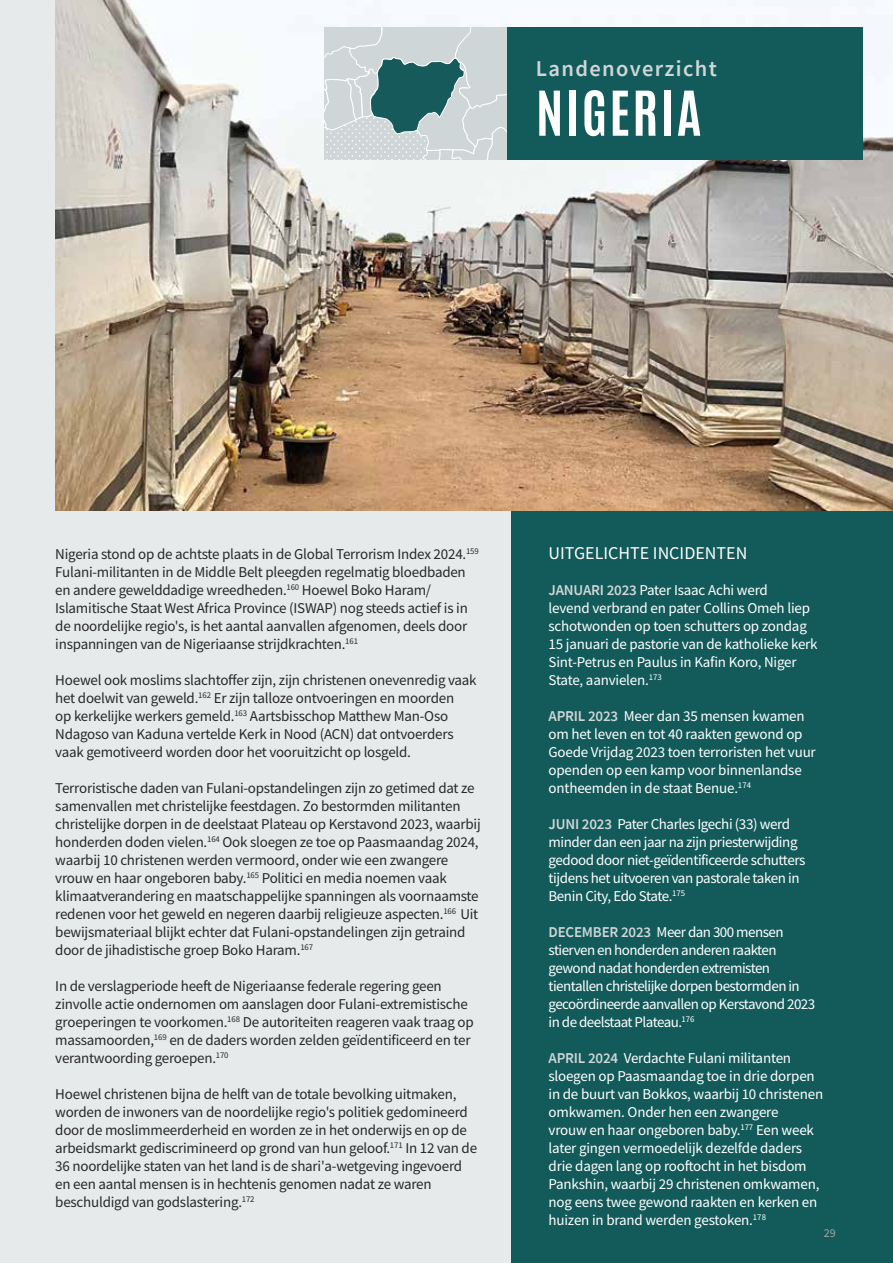
<style>
.page{position:relative;width:893px;height:1263px;background:#fff}
.page>*{position:absolute;margin:0;border:0;box-sizing:border-box;transform-origin:0 0}
.t1{font:700 52.5px "Antonio";letter-spacing:.04em;color:#fff}
.t2{font:600 22.5px "Source Sans Pro";letter-spacing:.06em;color:#cfd6d7}
.t3{font:18px "Source Sans Pro";color:#fff}
.t4{font:15px/18px "Source Sans Pro";letter-spacing:-.015em;color:#282827}
.t5{font:15px/18px "Source Sans Pro";letter-spacing:-.015em;color:#fff}
.t6{font:15px/18px "Source Sans Pro";letter-spacing:-.035em;color:#fff}
.t7{font:12px "Source Sans Pro";color:#a8a8a7}
.s1{font-weight:600;color:#cfd6d7}
</style>
<div class="page">
<div style="left:0;top:0;width:516px;height:1263px;background:#e7eaeb"></div>
<div style="left:511px;top:0;width:382px;height:1263px;background:#135a5b"></div>
<img style="left:55px;top:0;width:838px;height:510px">
<div style="left:506px;top:28px;width:357px;height:132px;background:#135a5b"></div>
<svg style="left:325px;top:28px;width:181px;height:132px;background:#aec0c1"></svg>
<h2 class="t2" style="left:536px;top:53px;width:182px">Landenoverzicht</h2>
<h1 class="t1" style="left:536px;top:74px;width:167px">NIGERIA</h1>
<p class="t4" style="left:55px;top:545px;width:425px">Nigeria stond op de achtste plaats in de Global Terrorism Index 2024.<sup>159<br></sup>Fulani-militanten in de Middle Belt pleegden regelmatig bloedbaden en andere gewelddadige wreedheden.<sup>160</sup> Hoewel Boko Haram/ Islamitische Staat West Africa Province (ISWAP) nog steeds actief is in de noordelijke regio's, is het aantal aanvallen afgenomen, deels door inspanningen van de Nigeriaanse strijdkrachten.<sup>161</sup></p>
<p class="t4" style="left:55px;top:671px;width:423px">Hoewel ook moslims slachtoffer zijn, zijn christenen onevenredig vaak het doelwit van geweld.<sup>162</sup> Er zijn talloze ontvoeringen en moorden<br>op kerkelijke werkers gemeld.<sup>163</sup> Aartsbisschop Matthew Man-Oso Ndagoso van Kaduna vertelde Kerk in Nood (ACN) dat ontvoerders vaak gemotiveerd worden door het vooruitzicht op losgeld.</p>
<p class="t4" style="left:55px;top:779px;width:427px">Terroristische daden van Fulani-opstandelingen zijn zo getimed dat ze samenvallen met christelijke feestdagen. Zo bestormden militanten christelijke dorpen in de deelstaat Plateau op Kerstavond 2023, waarbij honderden doden vielen.<sup>164</sup> Ook sloegen ze toe op Paasmaandag 2024, waarbij 10 christenen werden vermoord, onder wie een zwangere vrouw en haar ongeboren baby.<sup>165</sup> Politici en media noemen vaak klimaatverandering en maatschappelijke spanningen als voornaamste redenen voor het geweld en negeren daarbij religieuze aspecten.<sup>166</sup> Uit bewijsmateriaal blijkt echter dat Fulani-opstandelingen zijn getraind door de jihadistische groep Boko Haram.<sup>167</sup></p>
<p class="t4" style="left:55px;top:977px;width:420px">In de verslagperiode heeft de Nigeriaanse federale regering geen zinvolle actie ondernomen om aanslagen door Fulani-extremistische groeperingen te voorkomen.<sup>168</sup> De autoriteiten reageren vaak traag op massamoorden,<sup>169</sup> en de daders worden zelden geïdentificeerd en ter verantwoording geroepen.<sup>170</sup></p>
<p class="t4" style="left:55px;top:1085px;width:423px">Hoewel christenen bijna de helft van de totale bevolking uitmaken, worden de inwoners van de noordelijke regio's politiek gedomineerd door de moslimmeerderheid en worden ze in het onderwijs en op de arbeidsmarkt gediscrimineerd op grond van hun geloof.<sup>171</sup> In 12 van de 36 noordelijke staten van het land is de shari'a-wetgeving ingevoerd en een aantal mensen is in hechtenis genomen nadat ze waren beschuldigd van godslastering.<sup>172</sup></p>
<p class="t3" style="left:549px;top:542px;width:200px">UITGELICHTE INCIDENTEN</p>
<p class="t5" style="left:549px;top:581px;width:271px"><span class="s1">JANUARI 2023</span> Pater Isaac Achi werd<br>levend verbrand en pater Collins Omeh liep schotwonden op toen schutters op zondag 15 januari de pastorie van de katholieke kerk Sint-Petrus en Paulus in Kafin Koro, Niger State, aanvielen.<sup>173</sup></p>
<p class="t5" style="left:549px;top:707px;width:269px"><span class="s1">APRIL 2023</span> Meer dan 35 mensen kwamen om het leven en tot 40 raakten gewond op Goede Vrijdag 2023 toen terroristen het vuur openden op een kamp voor binnenlandse ontheemden in de staat Benue.<sup>174</sup></p>
<p class="t5" style="left:549px;top:815px;width:258px"><span class="s1">JUNI 2023</span> Pater Charles Igechi (33) werd minder dan een jaar na zijn priesterwijding gedood door niet-geïdentificeerde schutters tijdens het uitvoeren van pastorale taken in Benin City, Edo State.<sup>175</sup></p>
<p class="t6" style="left:549px;top:923px;width:268px"><span class="s1">DECEMBER 2023</span> Meer dan 300 mensen stierven en honderden anderen raakten gewond nadat honderden extremisten tientallen christelijke dorpen bestormden in gecoördineerde aanvallen op Kerstavond 2023 in de deelstaat Plateau.<sup>176</sup></p>
<p class="t5" style="left:549px;top:1049px;width:276px"><span class="s1">APRIL 2024</span> Verdachte Fulani militanten sloegen op Paasmaandag toe in drie dorpen in de buurt van Bokkos, waarbij 10 christenen omkwamen. Onder hen een zwangere<br>vrouw en haar ongeboren baby.<sup>177</sup> Een week later gingen vermoedelijk dezelfde daders drie dagen lang op rooftocht in het bisdom Pankshin, waarbij 29 christenen omkwamen, nog eens twee gewond raakten en kerken en huizen in brand werden gestoken.<sup>178</sup></p>
<p class="t7" style="left:824px;top:1225px;width:13px">29</p>
</div>
